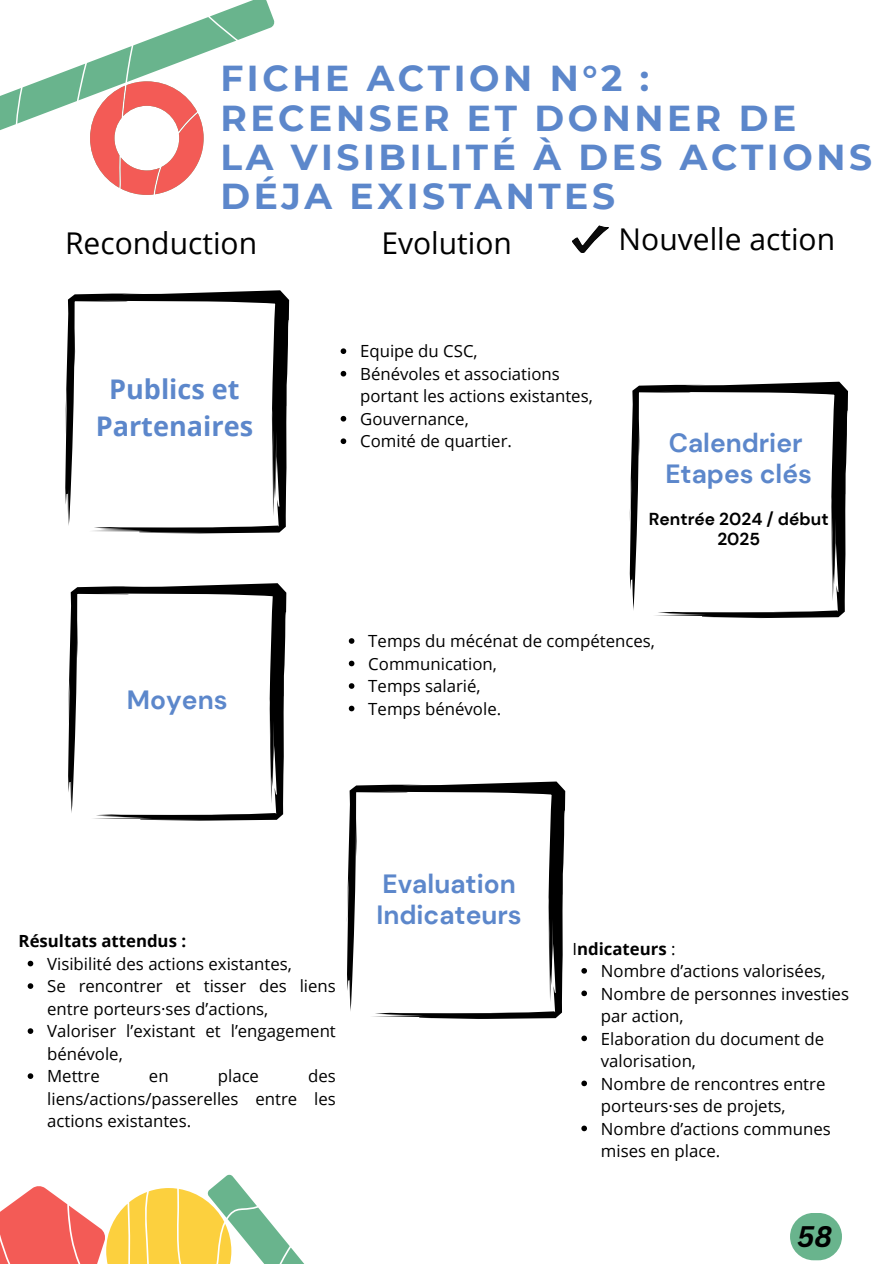
<style>
.page{position:relative;width:893px;height:1264px;background:#fff}
.page>*{position:absolute;margin:0;border:0;box-sizing:border-box;transform-origin:0 0}
.t1{font:700 36px/39.3px "Montserrat";letter-spacing:.1em;color:#5c87cb}
.t2{font:30px "Open Sans";color:#000}
.t3{font:italic 700 28.95px "Canva Sans";color:#000}
.t4{font:700 27px/37.5px "Open Sans";color:#5c87cb;text-align:center}
.t5{font:700 26.4px/30.6px "DM Sans";color:#5c87cb}
.t6{font:700 26.25px/31.5px "DM Sans";color:#5c87cb}
.t7{font:700 17.25px/20.2px "DM Sans";color:#000;text-align:center}
.t8{font:16.8px/22.5px "Open Sans";color:#000}
.t9{font:700 16.8px "Open Sans";color:#000}
.s1{font-weight:400}
</style>
<div class="page">
<svg style="left:0;top:1174px;width:304px;height:89px"></svg>
<svg style="left:0;top:0;width:275px;height:195px"></svg>
<svg style="left:340px;top:348px;width:6px;height:6px"></svg>
<svg style="left:340px;top:371px;width:6px;height:5px"></svg>
<svg style="left:340px;top:416px;width:6px;height:5px"></svg>
<svg style="left:340px;top:438px;width:6px;height:6px"></svg>
<svg style="left:65px;top:290px;width:224px;height:243px"></svg>
<svg style="left:68px;top:583px;width:218px;height:237px"></svg>
<svg style="left:349px;top:638px;width:5px;height:5px"></svg>
<svg style="left:349px;top:660px;width:5px;height:6px"></svg>
<svg style="left:349px;top:683px;width:5px;height:5px"></svg>
<svg style="left:349px;top:705px;width:5px;height:6px"></svg>
<svg style="left:572px;top:226px;width:36px;height:27px"></svg>
<svg style="left:629px;top:382px;width:219px;height:236px"></svg>
<svg style="left:347px;top:781px;width:218px;height:238px"></svg>
<svg style="left:28px;top:960px;width:5px;height:6px"></svg>
<svg style="left:28px;top:983px;width:5px;height:5px"></svg>
<svg style="left:28px;top:1028px;width:5px;height:5px"></svg>
<svg style="left:28px;top:1073px;width:5px;height:5px"></svg>
<svg style="left:581px;top:968px;width:6px;height:5px"></svg>
<svg style="left:581px;top:990px;width:6px;height:6px"></svg>
<svg style="left:581px;top:1035px;width:6px;height:6px"></svg>
<svg style="left:581px;top:1080px;width:6px;height:6px"></svg>
<svg style="left:581px;top:1125px;width:6px;height:6px"></svg>
<div style="left:790px;top:1212px;width:51px;height:48px;background:#69b48d;border-radius:24px"></div>
<h3 class="t1" style="left:220px;top:59px;width:653px">FICHE ACTION N°2 :<br>RECENSER ET DONNER DE<br>LA VISIBILITÉ À DES ACTIONS<br>DÉJA EXISTANTES</h3>
<p class="t2" style="left:65px;top:222px;width:193px">Reconduction</p>
<p class="t2" style="left:381px;top:222px;width:132px">Evolution</p>
<h4 class="t2" style="left:618px;top:218px;width:218px">Nouvelle action</h4>
<p class="t4" style="left:96px;top:369px;width:159px">Publics et<br>Partenaires</p>
<p class="t5" style="left:127px;top:685px;width:102px">Moyens</p>
<p class="t8" style="left:360px;top:339px;width:119px">Equipe du CSC,</p>
<h1 class="t8" style="left:360px;top:362px;width:234px">Bénévoles et associations portant les actions existantes,</h1>
<h3 class="t8" style="left:360px;top:407px;width:110px">Gouvernance,</h3>
<h3 class="t8" style="left:360px;top:429px;width:153px">Comité de quartier.</h3>
<h5 class="t6" style="left:665px;top:427px;width:148px">Calendrier<br>Etapes clés</h5>
<p class="t7" style="left:648px;top:509px;width:181px">Rentrée 2024 / début<br>2025</p>
<h2 class="t8" style="left:368px;top:629px;width:288px">Temps du mécénat de compétences,</h2>
<p class="t8" style="left:368px;top:652px;width:130px">Communication,</p>
<p class="t8" style="left:368px;top:674px;width:114px">Temps salarié,</p>
<p class="t8" style="left:368px;top:697px;width:134px">Temps bénévole.</p>
<p class="t9" style="left:19px;top:929px;width:169px">Résultats attendus :</p>
<p class="t8" style="left:47px;top:952px;width:246px">Visibilité des actions existantes,</p>
<p class="t8" style="left:47px;top:974px;width:290px">Se rencontrer et tisser des liens entre porteurs·ses d’actions,</p>
<p class="t8" style="left:47px;top:1019px;width:290px">Valoriser l’existant et l’engagement bénévole,</p>
<p class="t8" style="left:47px;top:1064px;width:54px">Mettre</p>
<p class="t8" style="left:149px;top:1064px;width:21px">en</p>
<p class="t8" style="left:218px;top:1064px;width:43px">place</p>
<p class="t8" style="left:47px;top:1064px;width:290px;text-align:justify;text-indent:261px">des liens/actions/passerelles entre les actions existantes.</p>
<h4 class="t5" style="left:376px;top:869px;width:147px">Evaluation<br>Indicateurs</h4>
<h4 class="t9" style="left:572px;top:936px;width:105px"><span class="s1">I</span>ndicateurs <span class="s1">:</span></h4>
<h5 class="t8" style="left:601px;top:959px;width:226px">Nombre d’actions valorisées,</h5>
<p class="t8" style="left:601px;top:981px;width:249px">Nombre de personnes investies par action,</p>
<p class="t8" style="left:601px;top:1026px;width:225px">Elaboration du document de valorisation,</p>
<p class="t8" style="left:601px;top:1071px;width:226px">Nombre de rencontres entre porteurs·ses de projets,</p>
<p class="t8" style="left:601px;top:1116px;width:231px">Nombre d’actions communes mises en place.</p>
<p class="t3" style="left:797px;top:1215px;width:37px">58</p>
</div>
